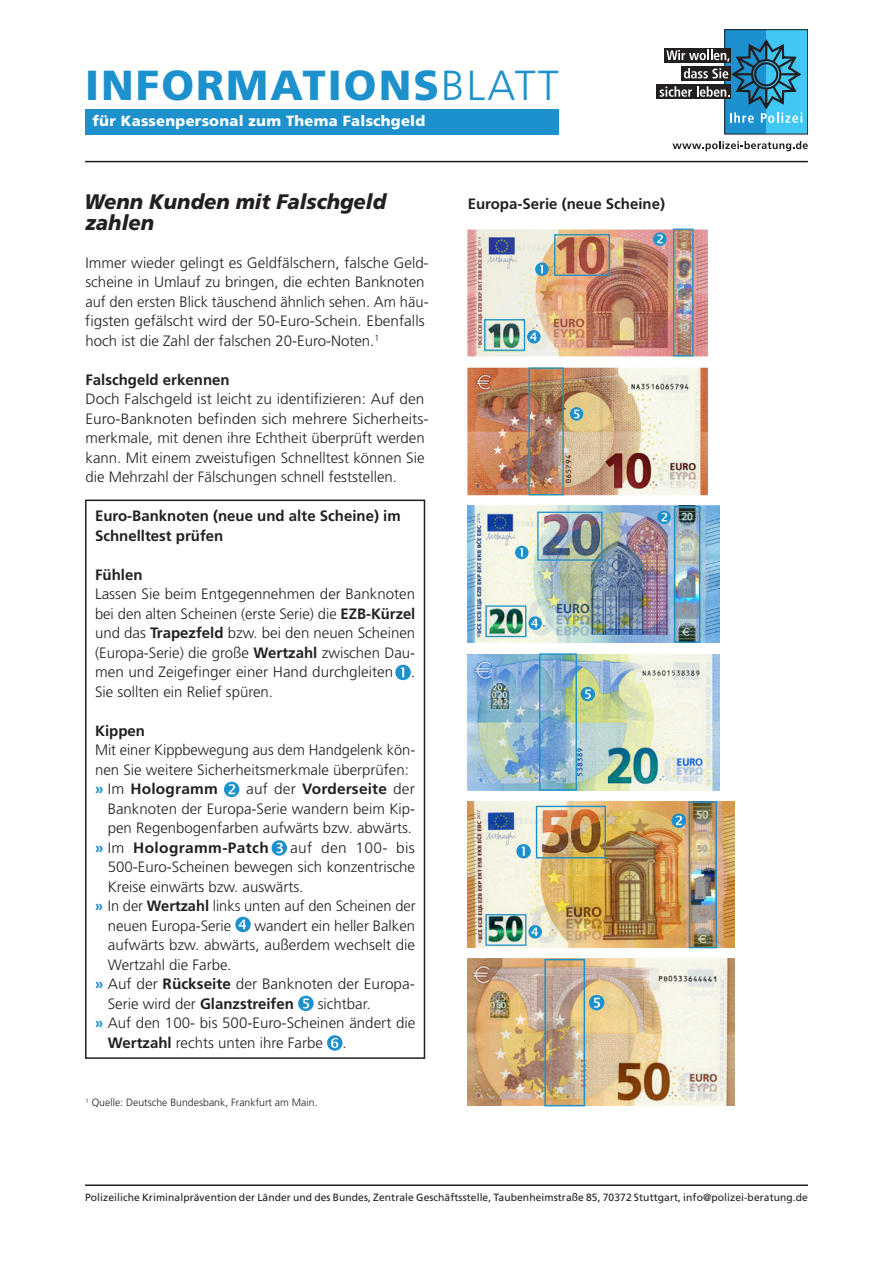
<style>
.page{position:relative;width:893px;height:1263px;background:#fff}
.page>*{position:absolute;margin:0;border:0;box-sizing:border-box;transform-origin:0 0}
.t1{font:900 42px "Frutiger LT Std";letter-spacing:.05em;color:#1d91cc}
.t2{font:italic 900 21px/21px "Frutiger LT Std";color:#231f20;scale:.96 1}
.t3{font:300 15px/19.5px "Frutiger LT Std";color:#231f20}
.t4{font:700 15px/19.5px "Frutiger LT Std";color:#231f20}
.t5{font:700 15px "Frutiger LT Std";letter-spacing:.025em;color:#231f20}
.t6{font:300 15px "Frutiger LT Std";letter-spacing:.025em;color:#231f20}
.t7{font:900 14.7px "Frutiger LT Std";letter-spacing:.02em;color:#fff}
.t8{font:10.5px "Frutiger LT Std";letter-spacing:.01em;color:#231f20}
.t9{font:300 10.5px "Frutiger LT Std";color:#231f20}
.s1{font-weight:300}
.s2{font-weight:700}
.s3{font-weight:700;color:#1d91cc}
.s4{color:#1d91cc}
</style>
<div class="page">
<hr style="left:85px;top:1184px;width:723px;height:2px;background:#231f20">
<hr style="left:85px;top:161px;width:723px;height:1px;background:#231f20">
<svg style="left:672px;top:141px;width:136px;height:10px"></svg>
<div style="left:725px;top:30px;width:41px;height:104px;background:#1d90d0"></div>
<div style="left:766px;top:30px;width:42px;height:104px;background:#40c7f4"></div>
<div style="left:724px;top:29px;width:84px;height:105px;border:1px solid #231f20"></div>
<svg style="left:657px;top:85px;width:3px;height:14px"></svg>
<svg style="left:660px;top:37px;width:143px;height:86px"></svg>
<div style="left:85px;top:109px;width:473px;height:26px;background:#1d91cc"></div>
<svg style="left:395px;top:665px;width:16px;height:15px"></svg>
<svg style="left:224px;top:782px;width:15px;height:15px"></svg>
<svg style="left:272px;top:840px;width:15px;height:16px"></svg>
<svg style="left:235px;top:917px;width:16px;height:15px"></svg>
<svg style="left:298px;top:996px;width:16px;height:15px"></svg>
<svg style="left:327px;top:1035px;width:15px;height:16px"></svg>
<div style="left:85px;top:500px;width:340px;height:559px;border:2px solid #231f20"></div>
<img style="left:468px;top:367px;width:240px;height:128px">
<div style="left:528px;top:367px;width:36px;height:128px;border:1px solid #1d91cc"></div>
<svg style="left:570px;top:407px;width:13px;height:14px"></svg>
<img style="left:468px;top:229px;width:240px;height:127px">
<svg style="left:535px;top:262px;width:14px;height:14px"></svg>
<svg style="left:653px;top:232px;width:14px;height:14px"></svg>
<div style="left:554px;top:234px;width:56px;height:42px;border:1px solid #1d91cc"></div>
<div style="left:484px;top:319px;width:41px;height:32px;border:1px solid #1d91cc"></div>
<div style="left:673px;top:229px;width:20px;height:127px;border:1px solid #1d91cc"></div>
<svg style="left:527px;top:330px;width:14px;height:13px"></svg>
<img style="left:468px;top:506px;width:252px;height:136px">
<svg style="left:515px;top:546px;width:13px;height:13px"></svg>
<div style="left:537px;top:512px;width:65px;height:49px;border:1px solid #1d91cc"></div>
<div style="left:485px;top:605px;width:41px;height:32px;border:1px solid #1d91cc"></div>
<svg style="left:528px;top:616px;width:14px;height:14px"></svg>
<div style="left:674px;top:506px;width:26px;height:137px;border:1px solid #1d91cc"></div>
<svg style="left:657px;top:511px;width:14px;height:13px"></svg>
<img style="left:468px;top:654px;width:252px;height:136px">
<div style="left:539px;top:653px;width:38px;height:138px;border:1px solid #1d91cc"></div>
<svg style="left:581px;top:687px;width:14px;height:14px"></svg>
<img style="left:468px;top:959px;width:266px;height:146px">
<svg style="left:589px;top:995px;width:15px;height:15px"></svg>
<div style="left:544px;top:959px;width:41px;height:147px;border:2px solid #1d91cc"></div>
<img style="left:468px;top:801px;width:266px;height:147px">
<svg style="left:516px;top:844px;width:15px;height:14px"></svg>
<div style="left:536px;top:806px;width:70px;height:52px;border:1px solid #1d91cc"></div>
<svg style="left:672px;top:813px;width:14px;height:15px"></svg>
<div style="left:689px;top:801px;width:28px;height:147px;border:1px solid #1d91cc"></div>
<div style="left:485px;top:914px;width:41px;height:32px;border:1px solid #1d91cc"></div>
<svg style="left:528px;top:925px;width:14px;height:13px"></svg>
<h1 class="t1" style="left:85px;top:59px;width:475px">Informations<span class="s1">blatt</span></h1>
<p class="t7" style="left:92px;top:112px;width:334px">für Kassenpersonal zum Thema Falschgeld</p>
<h2 class="t2" style="left:84px;top:191px;width:316px">Wenn Kunden mit Falschgeld zahlen</h2>
<p class="t3" style="left:85px;top:253px;width:345px">Immer wieder gelingt es Geldfälschern, falsche Geld&shy;scheine in Umlauf zu bringen, die echten Banknoten auf den ersten Blick täuschend ähnlich sehen. Am häu&shy;figsten gefälscht wird der 50-Euro-Schein. Ebenfalls hoch ist die Zahl der falschen 20-Euro-Noten.<sup>1</sup></p>
<p class="t4" style="left:85px;top:370px;width:146px">Falschgeld erkennen</p>
<p class="t3" style="left:85px;top:389px;width:345px">Doch Falschgeld ist leicht zu identifizieren: Auf den Euro-Banknoten befinden sich mehrere Sicherheits&shy;merkmale, mit denen ihre Echtheit überprüft werden kann. Mit einem zweistufigen Schnelltest können Sie die Mehrzahl der Fälschungen schnell feststellen.</p>
<p class="t4" style="left:95px;top:506px;width:307px">Euro-Banknoten (neue und alte Scheine) im<br>Schnelltest prüfen</p>
<p class="t4" style="left:95px;top:565px;width:49px">Fühlen</p>
<p class="t3" style="left:95px;top:584px;width:322px;text-align:justify">Lassen Sie beim Entgegennehmen der Banknoten bei den alten Scheinen (erste Serie) die <span class="s2">EZB-Kürzel </span>und das <span class="s2">Trapezfeld</span> bzw. bei den neuen Scheinen (Europa-Serie) die große <span class="s2">Wertzahl</span> zwischen Dau&shy;men und Zeigefinger einer Hand durchgleiten .<br>Sie sollten ein Relief spüren.</p>
<p class="t4" style="left:95px;top:721px;width:52px">Kippen</p>
<p class="t3" style="left:95px;top:740px;width:322px">Mit einer Kippbewegung aus dem Handgelenk kön&shy;nen Sie weitere Sicherheitsmerkmale überprüfen: <span class="s3">»</span> Im <span class="s2">Hologramm</span></p>
<p class="t4" style="left:246px;top:779px;width:170px"><span class="s1">auf der</span> Vorderseite <span class="s1">der</span></p>
<p class="t3" style="left:108px;top:799px;width:309px">Banknoten der Europa-Serie wandern beim Kip-</p>
<p class="t3" style="left:108px;top:818px;width:306px">pen Regenbogenfarben aufwärts bzw. abwärts.</p>
<p class="t5" style="left:95px;top:839px;width:175px"><span class="s4">»</span> <span class="s1">Im</span> Hologramm-Patch</p>
<p class="t6" style="left:290px;top:839px;width:126px">auf den 100- bis</p>
<p class="t3" style="left:108px;top:857px;width:309px">500-Euro-Scheinen bewegen sich konzentrische</p>
<p class="t3" style="left:108px;top:877px;width:197px">Kreise einwärts bzw. auswärts.</p>
<p class="t3" style="left:95px;top:896px;width:322px"><span class="s3">»</span> In der <span class="s2">Wertzahl</span> links unten auf den Scheinen der</p>
<p class="t3" style="left:108px;top:916px;width:125px">neuen Europa-Serie</p>
<p class="t3" style="left:255px;top:916px;width:162px">wandert ein heller Balken</p>
<p class="t3" style="left:108px;top:935px;width:309px">aufwärts bzw. abwärts, außerdem wechselt die</p>
<p class="t3" style="left:108px;top:955px;width:125px">Wertzahl die Farbe.</p>
<p class="t3" style="left:95px;top:974px;width:321px"><span class="s3">»</span> Auf der <span class="s2">Rückseite</span> der Banknoten der Europa-</p>
<p class="t4" style="left:108px;top:994px;width:188px"><span class="s1">Serie wird der</span> Glanzstreifen</p>
<p class="t3" style="left:318px;top:994px;width:54px">sichtbar.</p>
<p class="t3" style="left:95px;top:1013px;width:322px"><span class="s3">»</span> Auf den 100- bis 500-Euro-Scheinen ändert die</p>
<p class="t3" style="left:108px;top:1033px;width:217px"><span class="s2">Wertzahl</span> rechts unten ihre Farbe</p>
<p class="t3" style="left:342px;top:1033px;width:6px">.</p>
<p class="t9" style="left:85px;top:1097px;width:234px"><sup>1</sup> Quelle: Deutsche Bundesbank, Frankfurt am Main.</p>
<p class="t4" style="left:468px;top:194px;width:199px">Europa-Serie (neue Scheine)</p>
<p class="t8" style="left:85px;top:1191px;width:724px">Polizeiliche Kriminalprävention der Länder und des Bundes, Zentrale Geschäftsstelle, Taubenheimstraße 85, 70372 Stuttgart, info@polizei-beratung.de</p>
</div>
